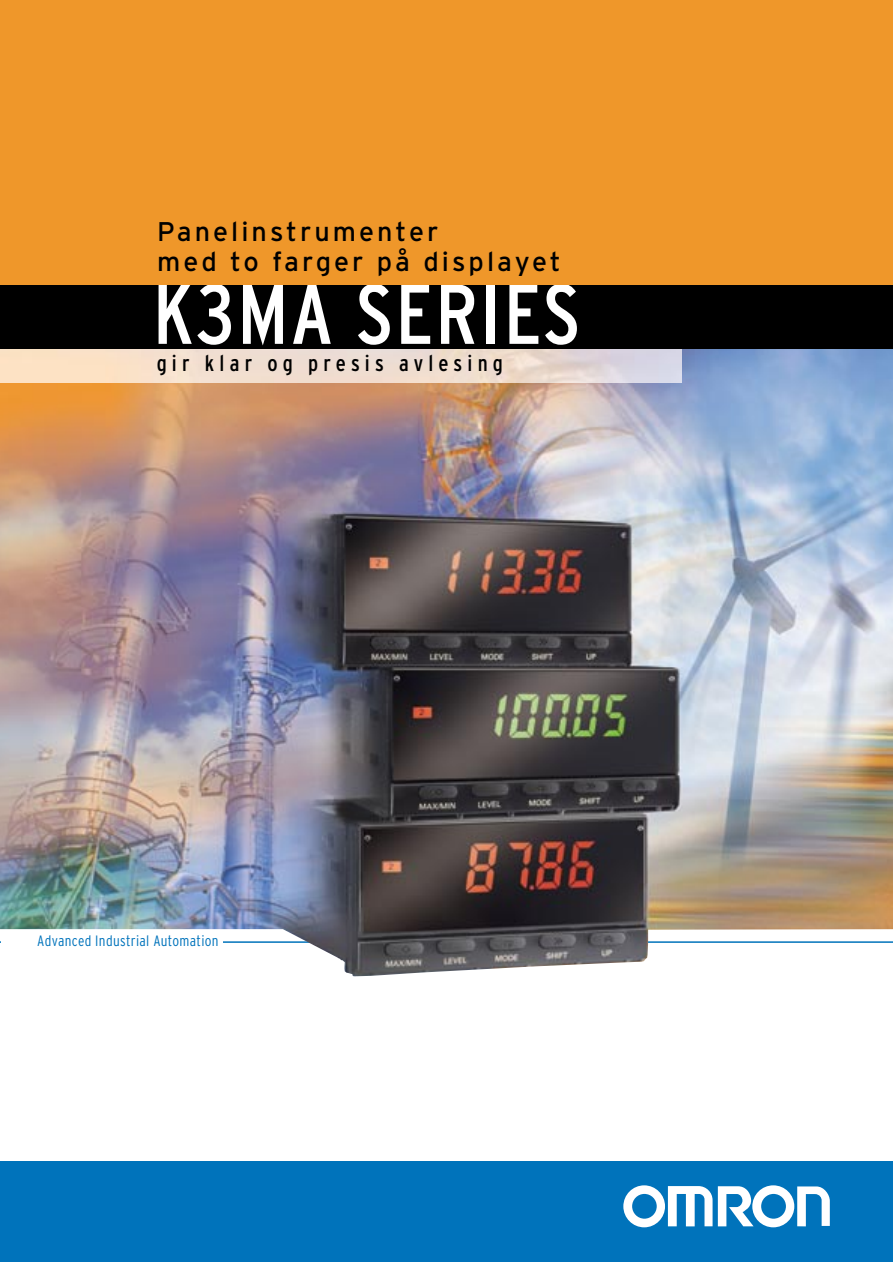
<style>
.page{position:relative;width:893px;height:1262px;background:#fff}
.page>*{position:absolute;margin:0;border:0;box-sizing:border-box;transform-origin:0 0}
.t1{font:condensed 84.6px "Interstate";letter-spacing:.025em;color:#fff}
.t2{font:27px/30px "Interstate";letter-spacing:.11em;color:#000}
.t3{font:condensed 22.5px "Interstate";letter-spacing:.23em;color:#000}
.t4{font:300 condensed 15px "Interstate";letter-spacing:.025em;color:#0073bb}
</style>
<div class="page">
<hr style="left:0;top:941px;width:892px;height:1px;background:#0073bb">
<img style="left:1px;top:349px;width:891px;height:628px">
<img style="left:1px;top:349px;width:680px;height:34px">
<div style="left:1px;top:285px;width:891px;height:64px;background:#000"></div>
<div style="left:1px;top:932px;width:221px;height:19px;background:#fff"></div>
<div style="left:1px;top:0;width:891px;height:285px;background:#ef972a"></div>
<div style="left:1px;top:1161px;width:891px;height:100px;background:#0073bb"></div>
<svg style="left:623px;top:1185px;width:206px;height:42px"></svg>
<p class="t2" style="left:157px;top:219px;width:405px">Panelinstrumenter<br>med to farger på displayet</p>
<h1 class="t1" style="left:153px;top:282px;width:429px">K3MA SERIES</h1>
<p class="t3" style="left:157px;top:355px;width:348px">gir klar og presis avlesing</p>
<p class="t4" style="left:37px;top:935px;width:183px">Advanced Industrial Automation</p>
</div>
